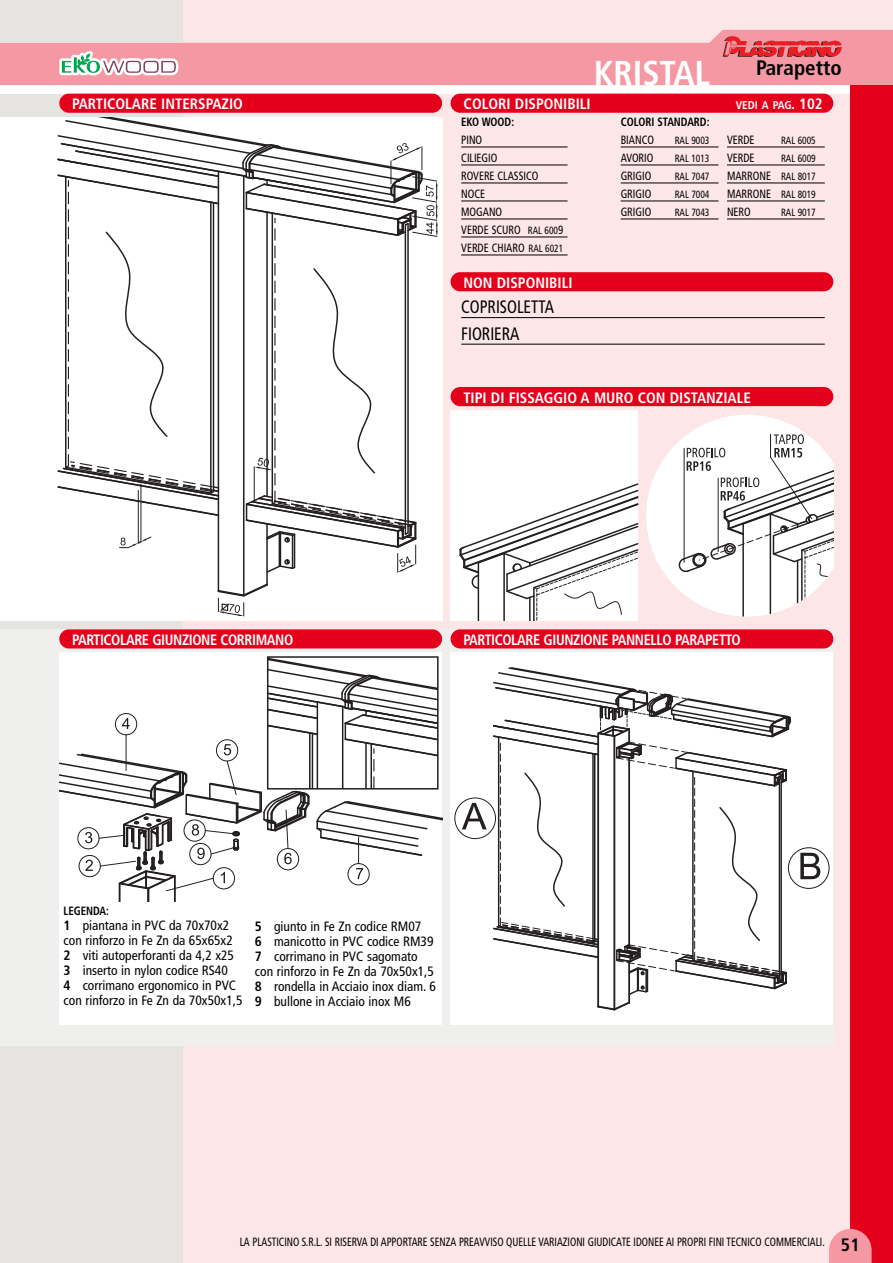
<style>
.page{position:relative;width:893px;height:1263px;background:#fff}
.page>*{position:absolute;margin:0;border:0;box-sizing:border-box;transform-origin:0 0}
.t1{font:700 condensed 34.5px "Frutiger";color:#fff}
.t2{font:700 condensed 21px "Frutiger";color:#000}
.t3{font:condensed 18px/26.5px "Frutiger";color:#000;scale:.9 1}
.t4{font:700 condensed 15px "Frutiger";color:#fff}
.t5{font:700 condensed 15px "Frutiger";letter-spacing:-.025em;color:#fff;scale:.95 1}
.t6{font:condensed 13.5px/15px "Frutiger";color:#000}
.t7{font:condensed 12px/18px "Frutiger";color:#000;scale:.9 1}
.t8{font:condensed 12px "Frutiger";color:#000;scale:.85 1}
.t9{font:700 condensed 12px "Frutiger";color:#000;scale:.9 1}
.t10{font:700 condensed 11.25px "Frutiger";color:#fff}
.t11{font:condensed 10.5px "Frutiger";color:#000;scale:.9 1}
.s1{font-size:15px}
.s2{font-size:10.5px}
.s3{font-weight:700}
.s4{font-weight:700;font-size:18px}
</style>
<div class="page">
<div style="left:183px;top:0;width:709px;height:1263px;background:#fce6e8"></div>
<div style="left:0;top:0;width:183px;height:1263px;background:#e5e4e0"></div>
<div style="left:0;top:629px;width:833px;height:417px;background:#efefed"></div>
<div style="left:0;top:43px;width:892px;height:51px;background:#fff"></div>
<svg style="left:0;top:30px;width:892px;height:55px;fill:#f499a3"></svg>
<div style="left:850px;top:85px;width:42px;height:1178px;background:#e4001b"></div>
<div style="left:451px;top:410px;width:187px;height:211px;background:#fff"></div>
<svg style="left:459px;top:483px;width:180px;height:138px"></svg>
<svg style="left:646px;top:415px;width:187px;height:202px"></svg>
<div style="left:451px;top:387px;width:382px;height:19px;background:#e4001b;border-radius:10px"></div>
<div style="left:0;top:117px;width:442px;height:504px;background:#fff"></div>
<hr style="left:243px;top:176px;width:1px;height:419px;background:#231f20">
<hr style="left:218px;top:171px;width:1px;height:420px;background:#231f20">
<hr style="left:266px;top:524px;width:2px;height:60px;background:#231f20">
<svg style="left:217px;top:582px;width:51px;height:34px"></svg>
<svg style="left:57px;top:117px;width:381px;height:457px"></svg>
<div style="left:59px;top:653px;width:383px;height:372px;background:#fff"></div>
<svg style="left:59px;top:657px;width:383px;height:245px"></svg>
<div style="left:267px;top:656px;width:171px;height:134px;border:2px solid #231f20"></div>
<div style="left:59px;top:629px;width:383px;height:20px;background:#e4001b;border-radius:10px"></div>
<div style="left:451px;top:272px;width:382px;height:19px;background:#e4001b;border-radius:10px"></div>
<div style="left:451px;top:94px;width:382px;height:19px;background:#e4001b;border-radius:10px"></div>
<hr style="left:461px;top:147px;width:106px;height:1px;background:#000">
<hr style="left:461px;top:165px;width:106px;height:1px;background:#000">
<hr style="left:461px;top:183px;width:106px;height:1px;background:#000">
<hr style="left:461px;top:201px;width:106px;height:1px;background:#000">
<hr style="left:461px;top:219px;width:106px;height:1px;background:#000">
<hr style="left:461px;top:237px;width:106px;height:1px;background:#000">
<hr style="left:461px;top:255px;width:106px;height:1px;background:#000">
<hr style="left:621px;top:147px;width:97px;height:1px;background:#000">
<hr style="left:621px;top:165px;width:97px;height:1px;background:#000">
<hr style="left:621px;top:183px;width:97px;height:1px;background:#000">
<hr style="left:621px;top:201px;width:97px;height:1px;background:#000">
<hr style="left:621px;top:219px;width:97px;height:1px;background:#000">
<hr style="left:727px;top:147px;width:98px;height:1px;background:#000">
<hr style="left:727px;top:165px;width:98px;height:1px;background:#000">
<hr style="left:727px;top:183px;width:98px;height:1px;background:#000">
<hr style="left:727px;top:201px;width:98px;height:1px;background:#000">
<hr style="left:727px;top:219px;width:98px;height:1px;background:#000">
<svg style="left:829px;top:1229px;width:42px;height:34px"></svg>
<svg style="left:723px;top:36px;width:119px;height:21px;background:#e25760"></svg>
<div style="left:59px;top:94px;width:383px;height:19px;background:#e4001b;border-radius:10px"></div>
<hr style="left:461px;top:317px;width:364px;height:1px;background:#000">
<hr style="left:461px;top:344px;width:364px;height:1px;background:#000">
<svg style="left:59px;top:51px;width:119px;height:24px"></svg>
<div style="left:451px;top:653px;width:382px;height:372px;background:#fff"></div>
<svg style="left:800px;top:853px;width:20px;height:26px"></svg>
<div style="left:788px;top:847px;width:41px;height:42px;border:1px solid #231f20;border-radius:50%"></div>
<svg style="left:462px;top:667px;width:330px;height:344px"></svg>
<div style="left:454px;top:798px;width:42px;height:41px;border:1px solid #231f20;border-radius:50%"></div>
<div style="left:451px;top:629px;width:382px;height:20px;background:#e4001b;border-radius:10px"></div>
<p class="t4" style="left:72px;top:98px;width:172px">PARTICOLARE INTERSPAZIO</p>
<p class="t5" style="left:72px;top:634px;width:234px">PARTICOLARE GIUNZIONE CORRIMANO</p>
<h1 class="t1" style="left:594px;top:60px;width:118px">KRISTAL</h1>
<h2 class="t2" style="left:756px;top:60px;width:87px">Parapetto</h2>
<p class="t4" style="left:464px;top:98px;width:129px">COLORI DISPONIBILI</p>
<p class="t10" style="left:736px;top:101px;width:88px">VEDI A PAG<span class="s1">. 102</span></p>
<p class="t9" style="left:461px;top:117px;width:60px">EKO WOOD:</p>
<p class="t7" style="left:461px;top:132px;width:115px">PINO<br>CILIEGIO<br>ROVERE CLASSICO<br>NOCE<br>MOGANO<br>VERDE SCURO <span class="s2">RAL 600</span>9<br>VERDE CHIARO <span class="s2">RAL 6021</span></p>
<p class="t9" style="left:621px;top:117px;width:100px">COLORI STANDARD:</p>
<p class="t7" style="left:621px;top:132px;width:39px">BIANCO</p>
<p class="t11" style="left:675px;top:136px;width:40px">RAL 9003</p>
<p class="t7" style="left:621px;top:150px;width:38px">AVORIO</p>
<p class="t11" style="left:675px;top:154px;width:40px">RAL 1013</p>
<p class="t7" style="left:621px;top:168px;width:36px">GRIGIO</p>
<p class="t11" style="left:675px;top:172px;width:40px">RAL 7047</p>
<p class="t7" style="left:621px;top:186px;width:36px">GRIGIO</p>
<p class="t11" style="left:675px;top:190px;width:40px">RAL 7004</p>
<p class="t7" style="left:621px;top:204px;width:36px">GRIGIO</p>
<p class="t11" style="left:675px;top:208px;width:40px">RAL 7043</p>
<p class="t7" style="left:727px;top:132px;width:32px">VERDE</p>
<p class="t11" style="left:781px;top:136px;width:40px">RAL 6005</p>
<p class="t7" style="left:727px;top:150px;width:32px">VERDE</p>
<p class="t11" style="left:781px;top:154px;width:40px">RAL 6009</p>
<p class="t7" style="left:727px;top:168px;width:100px;text-align:justify">MARRONE <span class="s2">RAL 8017<br></span>MARRONE <span class="s2">RAL 8019<br></span>NERO</p>
<p class="t11" style="left:781px;top:208px;width:40px">RAL 9017</p>
<p class="t4" style="left:463px;top:276px;width:111px">NON DISPONIBILI</p>
<h3 class="t3" style="left:461px;top:295px;width:105px">COPRISOLETTA<br>FIORIERA</h3>
<p class="t4" style="left:463px;top:391px;width:289px">TIPI DI FISSAGGIO A MURO CON DISTANZIALE</p>
<p class="t5" style="left:463px;top:634px;width:293px">PARTICOLARE GIUNZIONE PANNELLO PARAPETTO</p>
<p class="t9" style="left:64px;top:906px;width:52px">LEGENDA:</p>
<p class="t6" style="left:64px;top:919px;width:180px"><span class="s3">1</span> piantana in PVC da 70x70x2 con rinforzo in Fe Zn da 65x65x2<br><span class="s3">2</span> viti autoperforanti da 4,2 x25<br><span class="s3">3</span> inserto in nylon codice RS40<br><span class="s3">4</span> corrimano ergonomico in PVC con rinforzo in Fe Zn da 70x50x1,5</p>
<p class="t6" style="left:255px;top:920px;width:182px"><span class="s3">5</span> giunto in Fe Zn codice RM07<br><span class="s3">6</span> manicotto in PVC codice RM39<br><span class="s3">7</span> corrimano in PVC sagomato con rinforzo in Fe Zn da 70x50x1,5<br><span class="s3">8</span> rondella in Acciaio inox diam. 6<br><span class="s3">9</span> bullone in Acciaio inox M6</p>
<p class="t8" style="left:240px;top:1237px;width:731px">LA PLASTICINO S.R.L. SI RISERVA DI APPORTARE SENZA PREAVVISO QUELLE VARIAZIONI GIUDICATE IDONEE AI PROPRI FINI TECNICO COMMERCIALI. <span class="s4">51</span></p>
</div>
